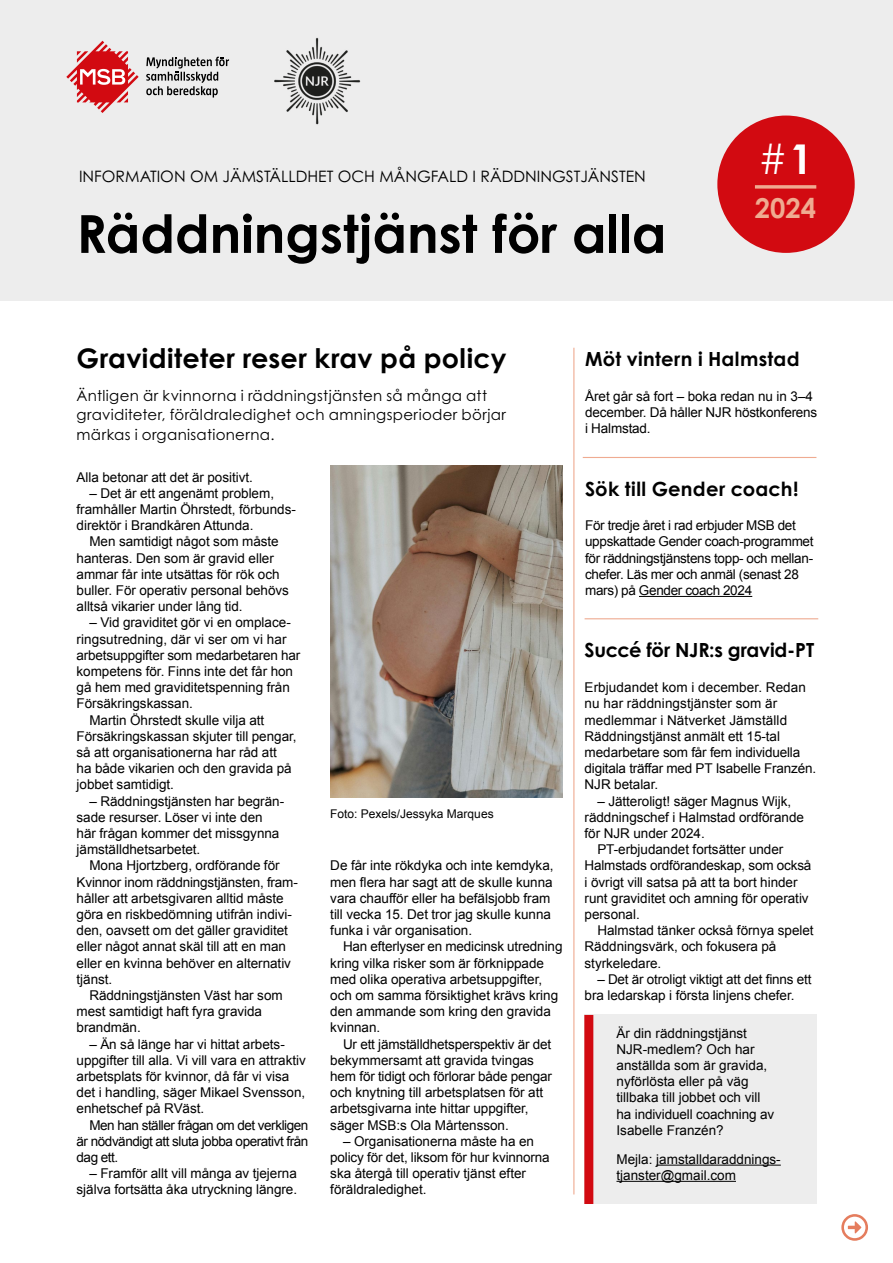
<style>
.page{position:relative;width:893px;height:1263px;background:#fff}
.page>*{position:absolute;margin:0;border:0;box-sizing:border-box;transform-origin:0 0}
.Omslag_Huvudrubrik_H1{font:700 52.5px "Century Gothic Pro";color:#000}
.Knapp{font:41.1px "Century Gothic Pro";color:#fff}
.Knapp-2{font:700 27.45px "Century Gothic Pro";color:#efab91}
.Mellanrubrik_H2{font:700 27px "Century Gothic Pro";letter-spacing:.01em;color:#000}
.Underrubrik_H3{font:700 19.5px "Century Gothic Pro";letter-spacing:.01em;color:#000}
.Underrubrik_H3-2{font:700 19.5px "Century Gothic Pro";letter-spacing:-.015em;color:#000}
.Kategorirubrik{font:15.75px "Century Gothic Pro";color:#000}
.Ingress{font:15px/19.5px "Century Gothic Pro";letter-spacing:.02em;color:#000}
.Brödtext{font:13.5px/16.2px "Arial";letter-spacing:-.005em;color:#000}
.Brödtext_utan_indrag{font:13.5px/16.2px "Arial";letter-spacing:-.015em;color:#000}
.Text_utan_rubrik{font:13.5px/16.2px "Arial";color:#000}
.Byline{font:12px "Arial";color:#000}
.s1{font-weight:700}
</style>
<div class="page">
<div style="left:0;top:0;width:893px;height:301px;background:#ededed"></div>
<div style="left:717px;top:116px;width:138px;height:137px;background:#d20a11;border-radius:50%"></div>
<svg style="left:755px;top:185px;width:61px;height:4px"></svg>
<img style="left:330px;top:465px;width:233px;height:333px">
<hr style="left:639px;top:596px;width:113px;height:1px;background:#000">
<div style="left:585px;top:1015px;width:232px;height:189px;background:#ededed"></div>
<div style="left:584px;top:1015px;width:9px;height:189px;background:#d20a11"></div>
<hr style="left:656px;top:1164px;width:125px;height:1px;background:#000">
<hr style="left:616px;top:1181px;width:120px;height:1px;background:#000">
<img style="left:274px;top:37px;width:87px;height:88px">
<svg style="left:66px;top:41px;width:73px;height:72px"></svg>
<svg style="left:146px;top:57px;width:83px;height:41px"></svg>
<hr style="left:573px;top:348px;width:1px;height:846px;background:#efab91">
<hr style="left:585px;top:618px;width:233px;height:1px;background:#efab91">
<svg style="left:841px;top:1214px;width:27px;height:27px"></svg>
<hr style="left:583px;top:457px;width:233px;height:1px;background:#efab91">
<h1 class="Kategorirubrik" style="left:79px;top:167px;width:568px">INFORMATION OM JÄMSTÄLLDHET OCH MÅNGFALD I RÄDDNINGSTJÄNSTEN</h1>
<h2 class="Omslag_Huvudrubrik_H1" style="left:77px;top:201px;width:591px">Räddningstjänst för alla</h2>
<p class="Knapp" style="left:758px;top:134px;width:56px">#<span class="s1">1</span></p>
<p class="Knapp-2" style="left:755px;top:191px;width:63px">2024</p>
<h3 class="Mellanrubrik_H2" style="left:77px;top:341px;width:431px">Graviditeter reser krav på policy</h3>
<p class="Ingress" style="left:77px;top:385px;width:431px">Äntligen är kvinnorna i räddningstjänsten så många att graviditeter, föräldraledighet och amningsperioder börjar märkas i organisationerna.</p>
<p class="Brödtext_utan_indrag" style="left:77px;top:469px;width:178px">Alla betonar att det är positivt.</p>
<p class="Brödtext" style="left:77px;top:485px;width:221px;text-indent:13px">– Det är ett angenämt problem, framhåller Martin Öhrstedt, förbunds&shy;direktör i Brandkåren Attunda.</p>
<p class="Brödtext" style="left:77px;top:534px;width:214px;text-indent:13px">Men samtidigt något som måste hanteras. Den som är gravid eller ammar får inte utsättas för rök och buller. För operativ personal behövs alltså vikarier under lång tid.</p>
<p class="Brödtext" style="left:77px;top:615px;width:225px;text-indent:13px">– Vid graviditet gör vi en omplace&shy;ringsutredning, där vi ser om vi har arbetsuppgifter som medarbetaren har kompetens för. Finns inte det får hon gå hem med graviditetspenning från Försäkringskassan.</p>
<p class="Brödtext" style="left:77px;top:712px;width:222px;text-indent:13px">Martin Öhrstedt skulle vilja att<br>Försäkringskassan skjuter till pengar, så att organisationerna har råd att<br>ha både vikarien och den gravida på jobbet samtidigt.</p>
<p class="Brödtext" style="left:77px;top:793px;width:209px;text-indent:13px">– Räddningstjänsten har begrän&shy;sade resurser. Löser vi inte den här frågan kommer det missgynna jämställdhetsarbetet.</p>
<p class="Brödtext" style="left:77px;top:858px;width:223px;text-indent:13px">Mona Hjortzberg, ordförande för Kvinnor inom räddningstjänsten, fram&shy;håller att arbetsgivaren alltid måste göra en riskbedömning utifrån indivi&shy;den, oavsett om det gäller graviditet eller något annat skäl till att en man eller en kvinna behöver en alternativ tjänst.</p>
<p class="Brödtext" style="left:77px;top:987px;width:208px;text-indent:13px">Räddningstjänsten Väst har som mest samtidigt haft fyra gravida brandmän.</p>
<p class="Brödtext" style="left:77px;top:1036px;width:231px;text-indent:13px">– Än så länge har vi hittat arbets&shy;uppgifter till alla. Vi vill vara en attraktiv arbetsplats för kvinnor, då får vi visa det i handling, säger Mikael Svensson, enhetschef på RVäst.</p>
<p class="Brödtext" style="left:77px;top:1117px;width:233px;text-align:justify;text-indent:13px">Men han ställer frågan om det verkligen är nödvändigt att sluta jobba operativt från dag ett.</p>
<p class="Brödtext" style="left:77px;top:1165px;width:222px;text-align:right">– Framför allt vill många av tjejerna själva fortsätta åka utryckning längre.</p>
<p class="Byline" style="left:330px;top:806px;width:165px">Foto: Pexels/Jessyka Marques</p>
<p class="Brödtext" style="left:330px;top:858px;width:225px">De får inte rökdyka och inte kemdyka, men flera har sagt att de skulle kunna vara chaufför eller ha befälsjobb fram till vecka 15. Det tror jag skulle kunna funka i vår organisation.</p>
<p class="Brödtext" style="left:330px;top:939px;width:234px;text-indent:13px">Han efterlyser en medicinsk utredning kring vilka risker som är förknippade med olika operativa arbetsuppgifter, och om samma försiktighet krävs kring den ammande som kring den gravida kvinnan.</p>
<p class="Brödtext" style="left:330px;top:1036px;width:223px;text-indent:13px">Ur ett jämställdhetsperspektiv är det bekymmersamt att gravida tvingas hem för tidigt och förlorar både pengar och knytning till arbetsplatsen för att arbetsgivarna inte hittar uppgifter, säger MSB:s Ola Mårtensson.</p>
<p class="Brödtext" style="left:330px;top:1133px;width:221px;text-indent:13px">– Organisationerna måste ha en policy för det, liksom för hur kvinnorna ska återgå till operativ tjänst efter föräldraledighet.</p>
<h4 class="Underrubrik_H3" style="left:585px;top:347px;width:216px">Möt vintern i Halmstad</h4>
<p class="Brödtext_utan_indrag" style="left:585px;top:388px;width:234px">Året går så fort – boka redan nu in 3–4 december. Då håller NJR höstkonferens i Halmstad.</p>
<h4 class="Underrubrik_H3" style="left:585px;top:477px;width:215px">Sök till Gender coach!</h4>
<p class="Brödtext_utan_indrag" style="left:585px;top:517px;width:230px">För tredje året i rad erbjuder MSB det uppskattade Gender coach-programmet för räddningstjänstens topp- och mellan&shy;chefer. Läs mer och anmäl (senast 28 mars) på Gender coach 2024</p>
<h4 class="Underrubrik_H3-2" style="left:585px;top:638px;width:231px">Succé för NJR:s gravid-PT</h4>
<p class="Brödtext_utan_indrag" style="left:585px;top:679px;width:233px">Erbjudandet kom i december. Redan nu har räddningstjänster som är medlemmar i Nätverket Jämställd<br>Räddningstjänst anmält ett 15-tal medarbetare som får fem individuella digitala träffar med PT Isabelle Franzén.<br>NJR betalar.</p>
<p class="Brödtext" style="left:585px;top:793px;width:221px;text-indent:13px">– Jätteroligt! säger Magnus Wijk, räddningschef i Halmstad ordförande för NJR under 2024.</p>
<p class="Brödtext" style="left:585px;top:841px;width:228px;text-indent:13px">PT-erbjudandet fortsätter under<br>Halmstads ordförandeskap, som också i övrigt vill satsa på att ta bort hinder runt graviditet och amning för operativ personal.</p>
<p class="Brödtext" style="left:585px;top:922px;width:231px;text-indent:13px">Halmstad tänker också förnya spelet<br>Räddningsvärk, och fokusera på styrkeledare.</p>
<p class="Brödtext" style="left:585px;top:971px;width:228px;text-indent:13px">– Det är otroligt viktigt att det finns ett bra ledarskap i första linjens chefer.</p>
<p class="Text_utan_rubrik" style="left:616px;top:1025px;width:159px">Är din räddningstjänst<br>NJR-medlem? Och har anställda som är gravida, nyförlösta eller på väg tillbaka till jobbet och vill ha individuell coachning av<br>Isabelle Franzén?</p>
<p class="Text_utan_rubrik" style="left:616px;top:1151px;width:166px">Mejla: jamstalldaraddnings&shy;tjanster@gmail.com</p>
</div>
